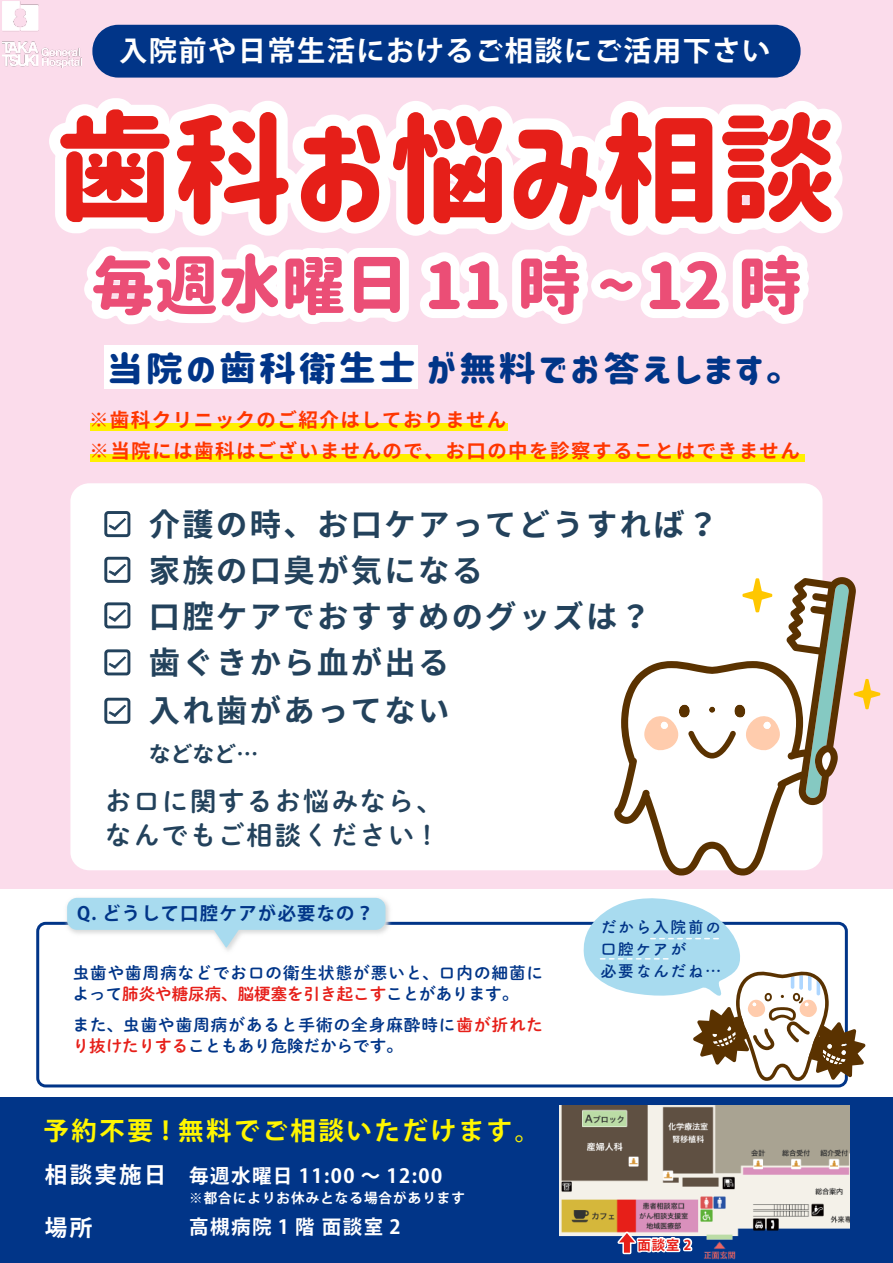
<style>
.page{position:relative;width:893px;height:1263px;background:#fff}
.page>*{position:absolute;margin:0;border:0;box-sizing:border-box;transform-origin:0 0}
.t1{font:118.35px "Corporate Logo Rounded";color:#e61f19}
.t2{font:63.45px "Corporate Logo Rounded";color:#eb4e76}
.t3{font:34.05px "Corporate Logo Rounded";letter-spacing:.075em;color:#013588;scale:1.09 1}
.t4{font:700 31.35px/45.8px "Source Han Code JP";letter-spacing:.075em;color:#23425c}
.t5{font:700 28.2px "Koz Go Pr 6 N";letter-spacing:.05em;color:#fff}
.t6{font:26.4px/34.3px "DNP Shuei M Go Std B";letter-spacing:.075em;color:#23425c}
.t7{font:700 25.5px "Koz Go Pr 6 N";letter-spacing:.1em;color:#fff600}
.t8{font:700 22.5px "Koz Go Pr 6 N";color:#fff}
.t9{font:700 21.9px "Source Han Code JP";color:#23425c}
.t10{font:700 19.5px/30.8px "Source Han Code JP";letter-spacing:.075em;color:#ff3600}
.t11{font:700 19.5px "Koz Go Pr 6 N";letter-spacing:.075em;color:#fff}
.t12{font:700 18.15px "Koz Go Pr 6 N";letter-spacing:.075em;color:#013588}
.t13{font:16.5px/21px "DNP Shuei M Go Std B";letter-spacing:.065em;color:#013588}
.t14{font:16.2px/21.6px "Tsuku A Rd Gothic Std B";letter-spacing:.075em;color:#013588}
.t15{font:700 13.5px "Koz Go Pr 6 N";letter-spacing:.075em;color:#fff}
.t16{font:700 13.35px "Koz Go Pr 6 N";color:#e71f19}
.s1{color:#e61f19}
.s2{font-size:22.5px}
</style>
<div class="page">
<div style="left:0;top:0;width:893px;height:888px;background:#fbdceb"></div>
<div style="left:36px;top:922px;width:812px;height:165px;border:3px solid #013588;border-radius:8px"></div>
<img style="left:14px;top:866px;width:428px;height:138px">
<svg style="left:67px;top:898px;width:318px;height:50px"></svg>
<div style="left:0;top:1098px;width:893px;height:165px;background:#013588"></div>
<img style="left:560px;top:1105px;width:289px;height:155px">
<svg style="left:612px;top:1228px;width:82px;height:28px"></svg>
<div style="left:70px;top:483px;width:752px;height:387px;background:#fff;border-radius:18px"></div>
<svg style="left:49px;top:24px;width:794px;height:514px"></svg>
<svg style="left:104px;top:556px;width:27px;height:27px"></svg>
<svg style="left:104px;top:602px;width:27px;height:27px"></svg>
<svg style="left:104px;top:649px;width:27px;height:27px"></svg>
<svg style="left:104px;top:697px;width:27px;height:27px"></svg>
<svg style="left:614px;top:577px;width:233px;height:298px"></svg>
<svg style="left:621px;top:578px;width:259px;height:290px"></svg>
<svg style="left:582px;top:898px;width:283px;height:183px"></svg>
<div style="left:90px;top:423px;width:418px;height:8px;background:#fff000"></div>
<div style="left:90px;top:454px;width:714px;height:7px;background:#fff000"></div>
<img style="left:2px;top:2px;width:79px;height:65px">
<h3 class="t5" style="left:119px;top:35px;width:653px">入院前や日常生活におけるご相談にご活用下さい</h3>
<h1 class="t1" style="left:55px;top:88px;width:784px">歯科お悩み相談</h1>
<h2 class="t2" style="left:91px;top:242px;width:712px">毎週水曜日 11 時 ~12 時</h2>
<h3 class="t3" style="left:106px;top:344px;width:641px">当院の歯科衛生士が無料でお答えします。</h3>
<p class="t10" style="left:89px;top:405px;width:712px">※歯科クリニックのご紹介はしておりません<br>※当院には歯科はございませんので、お口の中を診察することはできません</p>
<h3 class="t4" style="left:149px;top:503px;width:571px">介護の時、お口ケアってどうすれば？家族の口臭が気になる<br>口腔ケアでおすすめのグッズは？<br>歯ぐきから血が出る</h3>
<h3 class="t4" style="left:149px;top:688px;width:302px">入れ歯があってない</h3>
<h3 class="t9" style="left:149px;top:742px;width:111px">などなど…</h3>
<h3 class="t6" style="left:105px;top:783px;width:339px">お口に関するお悩みなら、なんでもご相談ください !</h3>
<p class="t12" style="left:77px;top:903px;width:298px">Q. どうして口腔ケアが必要なの？</p>
<p class="t13" style="left:73px;top:962px;width:472px">虫歯や歯周病などでお口の衛生状態が悪いと、口内の細菌によって<span class="s1">肺炎や糖尿病、脳梗塞を引き起こす</span>ことがあります。</p>
<p class="t13" style="left:73px;top:1013px;width:472px">また、虫歯や歯周病があると手術の全身麻酔時に<span class="s1">歯が折れたり抜けたりする</span>こともあり危険だからです。</p>
<h3 class="t7" style="left:43px;top:1116px;width:498px">予約不要 ! 無料でご相談いただけます。</h3>
<p class="t11" style="left:45px;top:1165px;width:399px"><span class="s2">相談実施日</span> 毎週水曜日 11:00 ～ 12:00</p>
<p class="t15" style="left:189px;top:1191px;width:277px">※都合によりお休みとなる場合があります</p>
<h3 class="t8" style="left:45px;top:1214px;width:49px">場所</h3>
<p class="t11" style="left:189px;top:1216px;width:213px">高槻病院 1 階面談室 2</p>
<p class="t14" style="left:600px;top:915px;width:122px">だから入院前の口腔ケアが<br>必要なんだね…</p>
<p class="t16" style="left:637px;top:1237px;width:56px">面談室 2</p>
</div>
